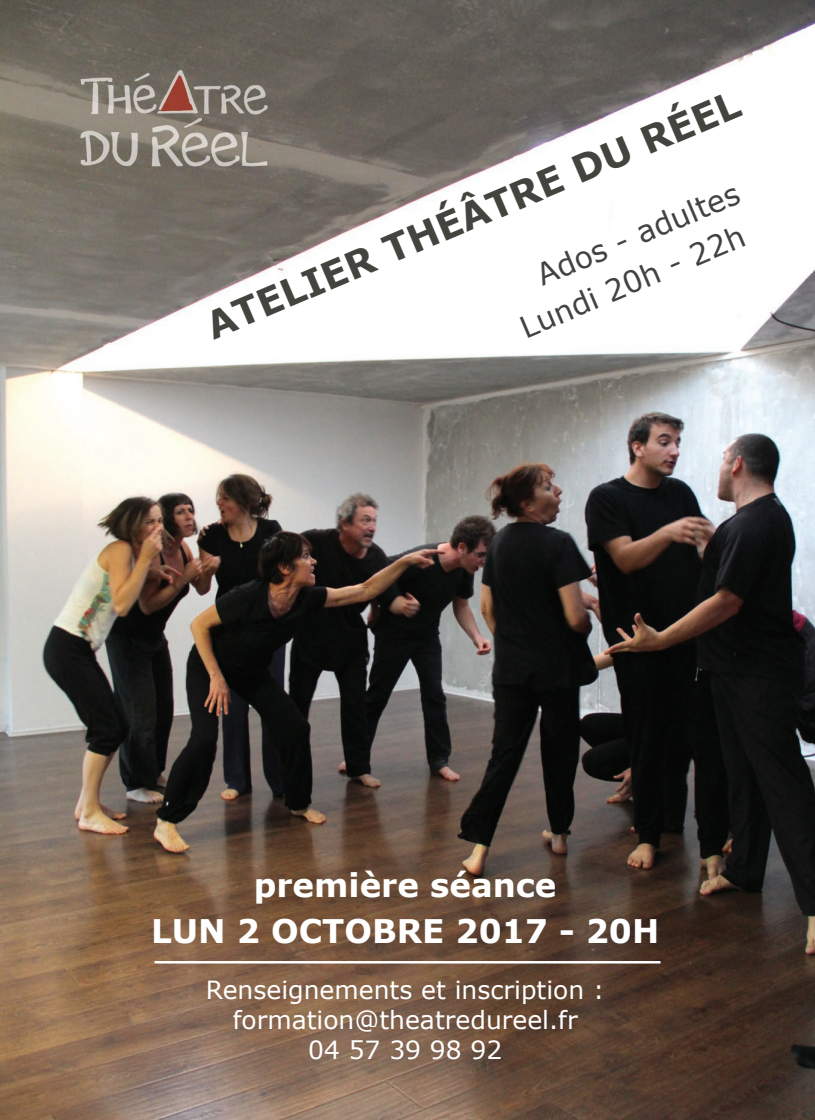
<style>
.page{position:relative;width:815px;height:1120px;background:#fff}
.page>*{position:absolute;margin:0;border:0;box-sizing:border-box;transform-origin:0 0}
.t1{font:700 37.5px "Verdana";color:#44443e}
.t2{font:700 32.5px/46px "Verdana";color:#fff;text-align:center}
.t3{font:30px "Verdana";color:#424240}
.t4{font:25px/30px "Verdana";color:#fff;text-align:center}
</style>
<div class="page">
<img style="left:0;top:0;width:815px;height:1120px">
<img style="left:67px;top:60px;width:214px;height:117px">
<hr style="left:154px;top:961px;width:506px;height:2px;background:#fff">
<h1 class="t1" style="left:198px;top:302px;width:578px;rotate:-23deg">ATELIER THÉÂTRE DU RÉEL</h1>
<p class="t3" style="left:530px;top:257px;width:219px;rotate:-23deg">Ados - adultes</p>
<p class="t3" style="left:514px;top:310px;width:243px;rotate:-23deg">Lundi 20h - 22h</p>
<h2 class="t2" style="left:151px;top:861px;width:510px">première séance<br>LUN 2 OCTOBRE 2017 - 20H</h2>
<p class="t4" style="left:206px;top:975px;width:400px">Renseignements et inscription : formation@theatredureel.fr<br>04 57 39 98 92</p>
</div>
